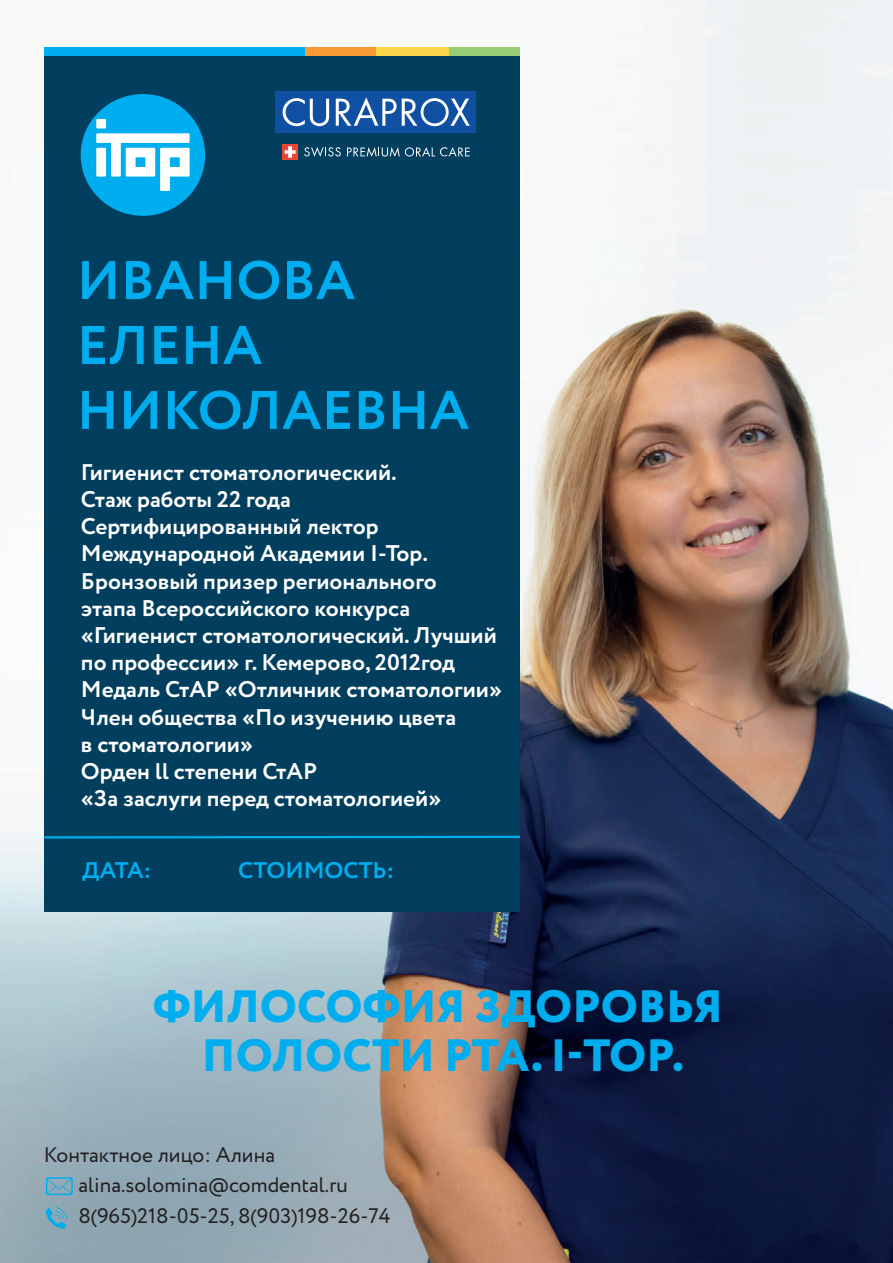
<style>
.page{position:relative;width:893px;height:1263px;background:#fff}
.page>*{position:absolute;margin:0;border:0;box-sizing:border-box;transform-origin:0 0}
.t1{font:700 54.15px/64.9px "Circe";color:#00aeef}
.t2{font:800 45.3px/49.2px "Circe";color:#00aeef;text-align:center}
.t3{font:700 22.65px/27.2px "Circe";color:#fff}
.t4{font:700 22.65px "Circe";color:#00aeef}
.t5{font:21px "Circe";color:#231f20}
</style>
<div class="page">
<img style="left:0;top:0;width:893px;height:1263px">
<svg style="left:46px;top:1177px;width:27px;height:18px"></svg>
<svg style="left:46px;top:1207px;width:22px;height:21px"></svg>
<div style="left:411px;top:47px;width:109px;height:14px;background:#97cd76"></div>
<div style="left:337px;top:47px;width:111px;height:14px;background:#fbd64a"></div>
<div style="left:264px;top:47px;width:112px;height:14px;background:#f89934"></div>
<div style="left:44px;top:47px;width:261px;height:16px;background:#00aeef"></div>
<div style="left:44px;top:56px;width:476px;height:855px;background:#023e5e"></div>
<div style="left:81px;top:94px;width:124px;height:122px;background:#00aeef;border-radius:50%"></div>
<svg style="left:96px;top:119px;width:94px;height:72px"></svg>
<svg style="left:42px;top:834px;width:480px;height:6px"></svg>
<div style="left:276px;top:91px;width:200px;height:42px;background:#0f50a3"></div>
<svg style="left:283px;top:97px;width:187px;height:29px"></svg>
<div style="left:282px;top:144px;width:16px;height:16px;background:#eb4536"></div>
<svg style="left:285px;top:146px;width:11px;height:12px"></svg>
<svg style="left:304px;top:147px;width:37px;height:10px"></svg>
<svg style="left:347px;top:147px;width:123px;height:10px"></svg>
<h1 class="t1" style="left:77px;top:251px;width:394px">ИВАНОВА<br>ЕЛЕНА<br>НИКОЛАЕВНА</h1>
<p class="t3" style="left:81px;top:460px;width:423px">Гигиенист стоматологический.<br>Стаж работы 22 года<br>Сертифицированный лектор<br>Международной Академии I-Top.<br>Бронзовый призер регионального<br>этапа Всероссийского конкурса «Гигиенист стоматологический. Лучший по профессии» г. Кемерово, 2012год<br>Медаль СтАР «Отличник стоматологии»<br>Член общества «По изучению цвета<br>в стоматологии»<br>Орден ll степени СтАР<br>«За заслуги перед стоматологией»</p>
<p class="t4" style="left:82px;top:855px;width:70px">ДАТА:</p>
<p class="t4" style="left:238px;top:855px;width:157px">СТОИМОСТЬ:</p>
<h2 class="t2" style="left:153px;top:985px;width:572px">ФИЛОСОФИЯ ЗДОРОВЬЯ<br>ПОЛОСТИ РТА. I-TOP.</h2>
<p class="t5" style="left:44px;top:1141px;width:233px">Контактное лицо: Алина</p>
<p class="t5" style="left:79px;top:1170px;width:271px">alina.solomina@comdental.ru</p>
<p class="t5" style="left:78px;top:1202px;width:313px">8(965)218-05-25, 8(903)198-26-74</p>
</div>
